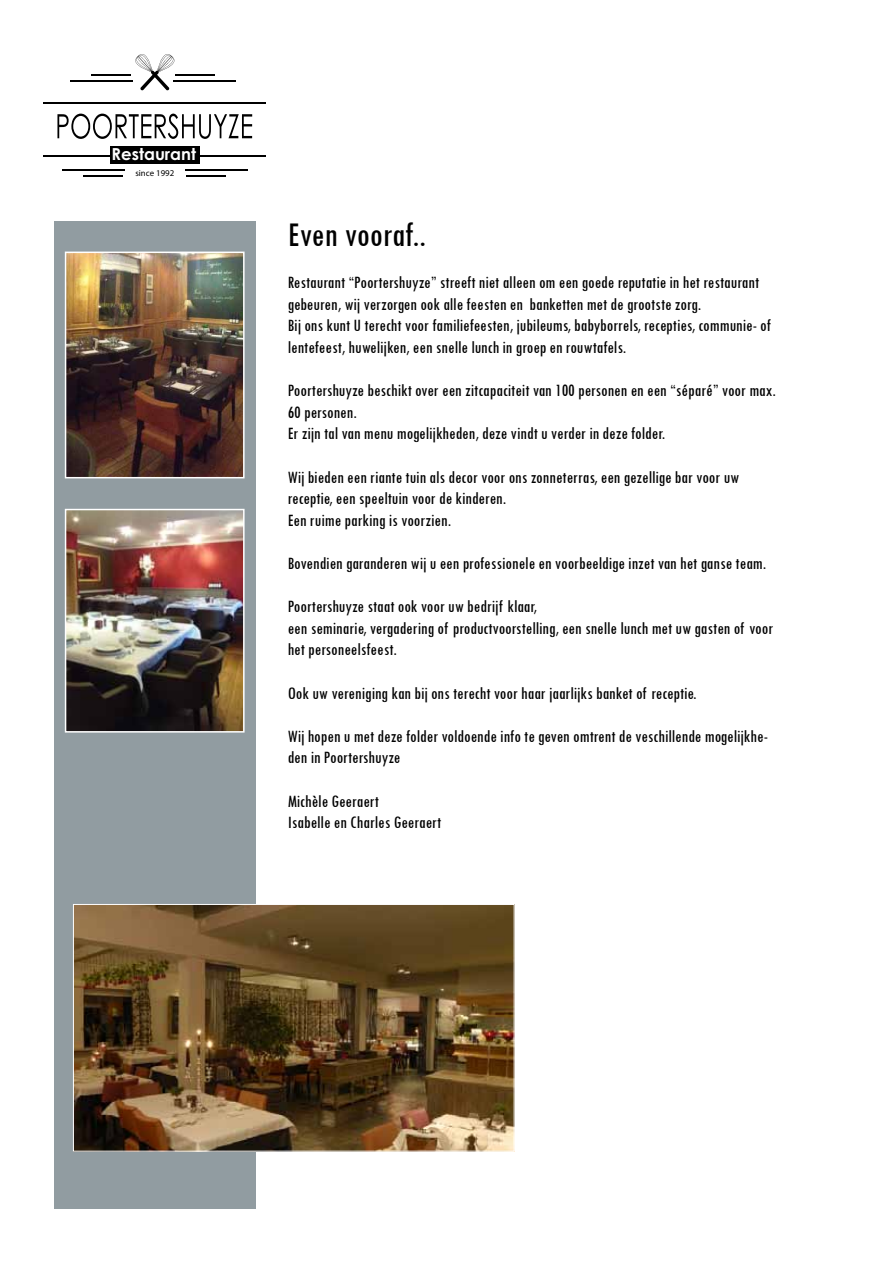
<style>
.page{position:relative;width:893px;height:1263px;background:#fff}
.page>*{position:absolute;margin:0;border:0;box-sizing:border-box;transform-origin:0 0}
.t1{font:condensed 36px "Tw Cen";color:#000}
.t2{font:condensed 18px/21.6px "Tw Cen";color:#000}
.t3{font:700 16.65px "Century Gothic";color:#fff}
.t4{font:8.85px "Open Sans";color:#000}
</style>
<div class="page">
<div style="left:54px;top:221px;width:202px;height:988px;background:#919ca1"></div>
<img style="left:68px;top:255px;width:174px;height:220px">
<div style="left:65px;top:252px;width:180px;height:226px;border:2px solid #fff"></div>
<img style="left:68px;top:512px;width:174px;height:217px">
<div style="left:65px;top:509px;width:180px;height:223px;border:2px solid #fff"></div>
<img style="left:75px;top:906px;width:437px;height:243px">
<div style="left:73px;top:904px;width:441px;height:247px;border:1px solid #fff"></div>
<hr style="left:70px;top:80px;width:62px;height:2px;background:#000">
<hr style="left:91px;top:74px;width:39px;height:1px;background:#000">
<hr style="left:173px;top:80px;width:63px;height:2px;background:#000">
<hr style="left:175px;top:74px;width:39px;height:1px;background:#000">
<hr style="left:44px;top:102px;width:222px;height:2px;background:#000">
<hr style="left:44px;top:155px;width:222px;height:2px;background:#000">
<div style="left:110px;top:146px;width:89px;height:18px;background:#000"></div>
<svg style="left:135px;top:54px;width:40px;height:37px"></svg>
<hr style="left:62px;top:169px;width:63px;height:1px;background:#000">
<hr style="left:84px;top:175px;width:39px;height:2px;background:#000">
<hr style="left:185px;top:169px;width:62px;height:1px;background:#000">
<hr style="left:187px;top:175px;width:39px;height:2px;background:#000">
<svg style="left:57px;top:114px;width:195px;height:25px"></svg>
<p class="t3" style="left:112px;top:144px;width:86px">Restaurant</p>
<p class="t4" style="left:135px;top:168px;width:40px">since 1992</p>
<h1 class="t1" style="left:288px;top:213px;width:140px">Even vooraf..</h1>
<p class="t2" style="left:288px;top:271px;width:485px">Restaurant “Poortershuyze” streeft niet alleen om een goede reputatie in het restaurant gebeuren, wij verzorgen ook alle feesten en banketten met de grootste zorg.<br>Bij ons kunt U terecht voor familiefeesten, jubileums, babyborrels, recepties, communie- of lentefeest, huwelijken, een snelle lunch in groep en rouwtafels.</p>
<p class="t2" style="left:288px;top:379px;width:490px">Poortershuyze beschikt over een zitcapaciteit van 100 personen en een “séparé” voor max.<br>60 personen.<br>Er zijn tal van menu mogelijkheden, deze vindt u verder in deze folder.</p>
<p class="t2" style="left:288px;top:466px;width:453px">Wij bieden een riante tuin als decor voor ons zonneterras, een gezellige bar voor uw receptie, een speeltuin voor de kinderen.<br>Een ruime parking is voorzien.</p>
<p class="t2" style="left:288px;top:552px;width:480px">Bovendien garanderen wij u een professionele en voorbeeldige inzet van het ganse team.</p>
<p class="t2" style="left:288px;top:595px;width:487px">Poortershuyze staat ook voor uw bedrijf klaar,<br>een seminarie, vergadering of productvoorstelling, een snelle lunch met uw gasten of voor het personeelsfeest.</p>
<p class="t2" style="left:288px;top:682px;width:410px">Ook uw vereniging kan bij ons terecht voor haar jaarlijks banket of receptie.</p>
<p class="t2" style="left:288px;top:725px;width:482px">Wij hopen u met deze folder voldoende info te geven omtrent de veschillende mogelijkhe&shy;den in Poortershuyze</p>
<p class="t2" style="left:288px;top:790px;width:155px">Michèle Geeraert<br>Isabelle en Charles Geeraert</p>
</div>
